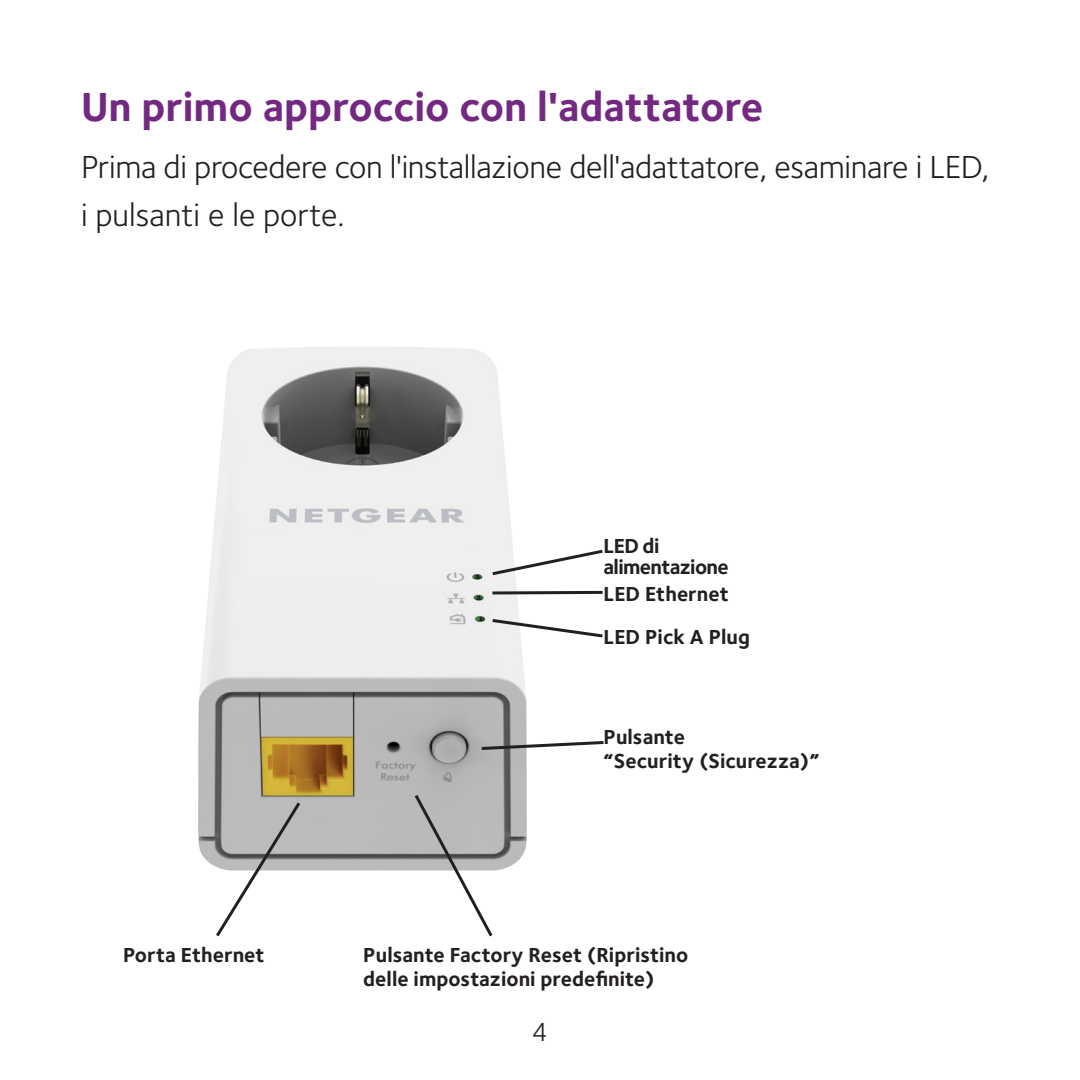
<style>
.page{position:relative;width:1080px;height:1080px;background:#fff}
.page>*{position:absolute;margin:0;border:0;box-sizing:border-box;transform-origin:0 0}
.t1{font:700 42px "Foundry Sterling";color:#732982}
.t2{font:33px/48px "Foundry Sterling";letter-spacing:-.01em;color:#231f20}
.t3{font:27px "Foundry Sterling";color:#231f20}
.t4{font:700 21px/24px "Foundry Sterling";color:#231f20}
.t5{font:700 21px/21px "Foundry Sterling";letter-spacing:-.03em;color:#231f20}
</style>
<div class="page">
<img style="left:198px;top:347px;width:329px;height:523px">
<svg style="left:489px;top:617px;width:114px;height:22px"></svg>
<svg style="left:489px;top:548px;width:114px;height:29px"></svg>
<hr style="left:492px;top:591px;width:111px;height:3px;background:#231f20">
<svg style="left:479px;top:739px;width:125px;height:13px"></svg>
<svg style="left:213px;top:799px;width:90px;height:138px"></svg>
<svg style="left:412px;top:792px;width:83px;height:145px"></svg>
<h1 class="t1" style="left:81px;top:82px;width:684px">Un primo approccio con l'adattatore</h1>
<h2 class="t2" style="left:81px;top:144px;width:910px">Prima di procedere con l'installazione dell'adattatore, esaminare i LED, i pulsanti e le porte.</h2>
<p class="t5" style="left:604px;top:536px;width:127px">LED di alimentazione</p>
<p class="t4" style="left:604px;top:573px;width:148px;line-height:43.8px">LED Ethernet<br>LED Pick A Plug</p>
<p class="t4" style="left:123px;top:944px;width:143px">Porta Ethernet</p>
<p class="t4" style="left:604px;top:726px;width:218px">Pulsante<br>“Security (Sicurezza)”</p>
<p class="t4" style="left:363px;top:944px;width:327px">Pulsante Factory Reset (Ripristino delle impostazioni predefinite)</p>
<p class="t3" style="left:532px;top:1016px;width:18px">4</p>
</div>
